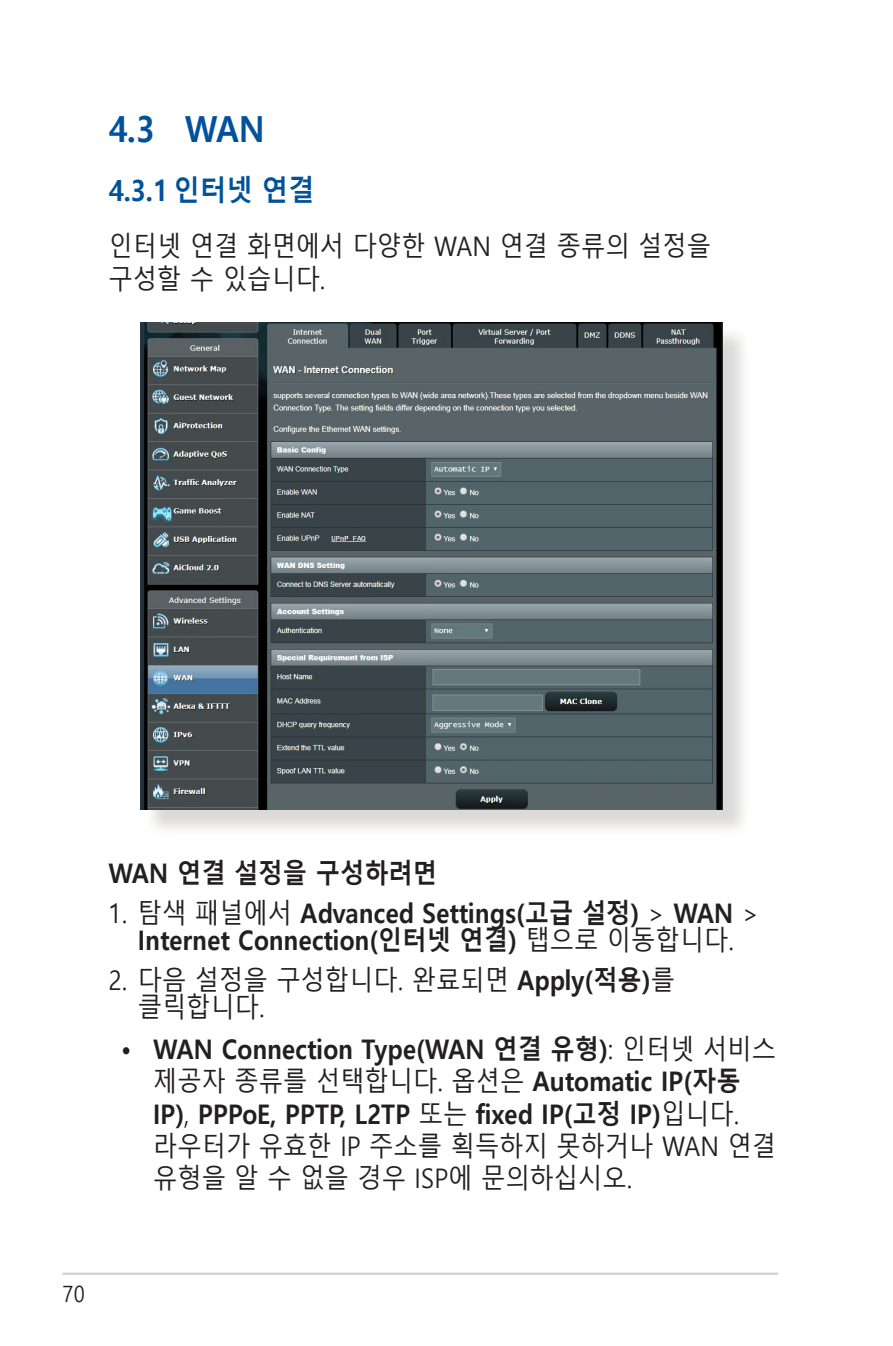
<style>
.page{position:relative;width:893px;height:1346px;background:#fff}
.page>*{position:absolute;margin:0;border:0;box-sizing:border-box;transform-origin:0 0}
.t1{font:700 36px "Malgun Gothic";color:#01529a;scale:.9 1}
.t2{font:700 29.25px "Malgun Gothic";color:#01529a;scale:.9 1}
.t3{font:27px/32.4px "Malgun Gothic";color:#231f20;scale:.9 1}
.t4{font:700 27px/27px "Malgun Gothic";color:#231f20;text-align:center;scale:.9 1}
.t5{font:22.5px "Malgun Gothic";color:#231f20;scale:.9 1}
.s1{font-weight:400}
.s2{font-weight:700}
</style>
<div class="page">
<hr style="left:63px;top:1272px;width:715px;height:3px;background:#d1d2d4">
<div style="left:144px;top:326px;width:606px;height:512px;background:#cfcecb;opacity:.75"></div>
<img style="left:140px;top:322px;width:583px;height:487px">
<h1 class="t1" style="left:108px;top:108px;width:176px">4.3 WAN</h1>
<p class="t2" style="left:108px;top:173px;width:231px">4.3.1 인터넷 연결</p>
<p class="t3" style="left:108px;top:231px;width:671px">인터넷 연결 화면에서 다양한 WAN 연결 종류의 설정을 구성할 수 있습니다.</p>
<p class="t4" style="left:108px;top:860px;width:367px">WAN 연결 설정을 구성하려면</p>
<p class="t4" style="left:108px;top:900px;width:724px"><span class="s1">1. 탐색 패널에서</span> Advanced Settings(고급 설정) <span class="s1">&gt;</span> WAN <span class="s1">&gt;<br></span>Internet Connection(인터넷 연결) <span class="s1">탭으로 이동합니다.</span></p>
<p class="t3" style="left:138px;top:967px;width:598px;line-height:27px;text-indent:-29px">2. 다음 설정을 구성합니다. 완료되면 <span class="s2">Apply(적용)</span>를 클릭합니다.</p>
<p class="t3" style="left:153px;top:1033px;width:694px;text-indent:-32px">• <span class="s2">WAN Connection Type(WAN 연결 유형)</span>: 인터넷 서비스 제공자 종류를 선택합니다. 옵션은 <span class="s2">Automatic IP(자동 IP)</span>, <span class="s2">PPPoE, PPTP, L2TP</span> 또는 <span class="s2">fixed IP(고정 IP)</span>입니다. 라우터가 유효한 IP 주소를 획득하지 못하거나 WAN 연결 유형을 알 수 없을 경우 ISP에 문의하십시오.</p>
<p class="t5" style="left:63px;top:1281px;width:26px">70</p>
</div>
